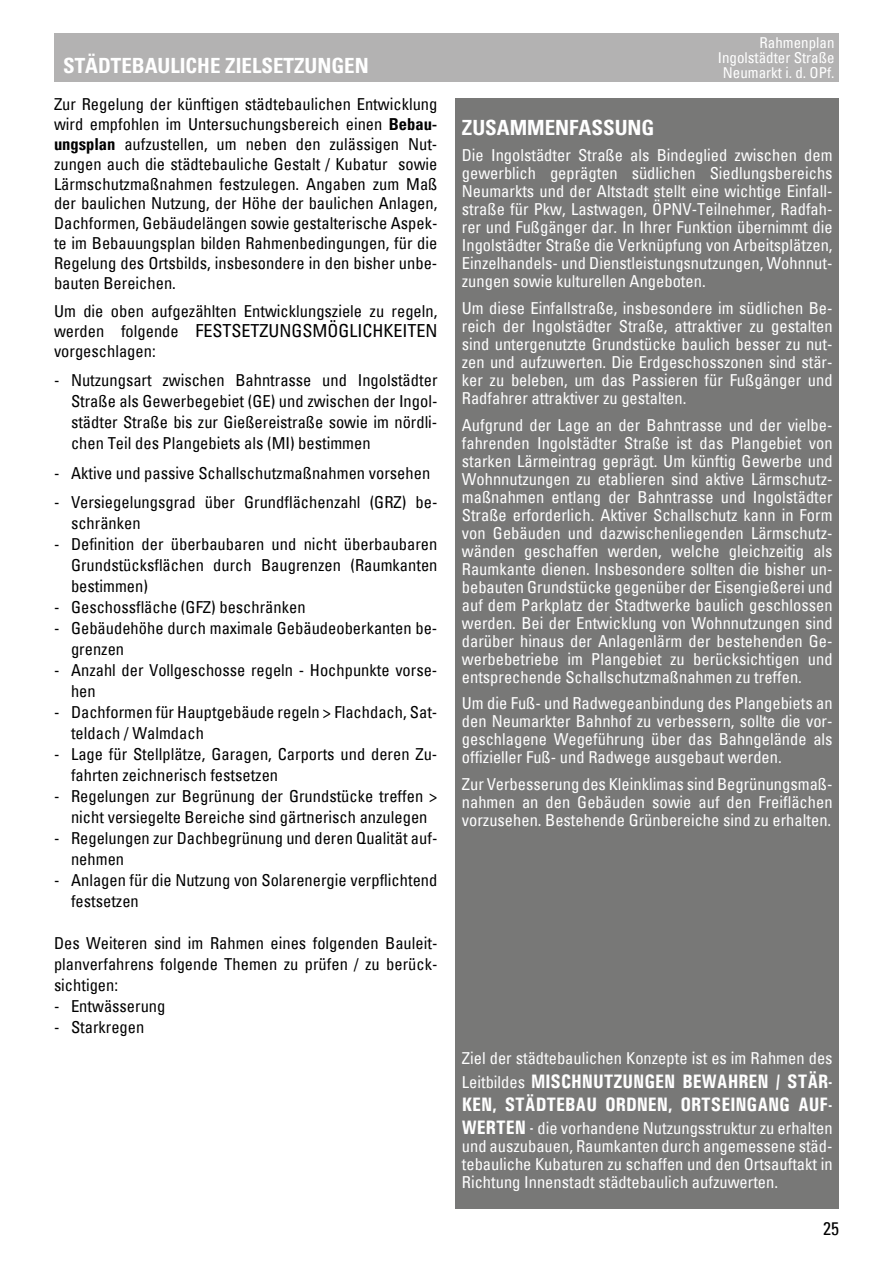
<style>
.page{position:relative;width:893px;height:1263px;background:#fff}
.page>*{position:absolute;margin:0;border:0;box-sizing:border-box;transform-origin:0 0}
.t1{font:700 condensed 21px "Univers";color:#fff}
.t2{font:700 19.5px/23.4px "Univers Condensed";color:#fff}
.t3{font:condensed 18px "Univers";color:#000}
.t4{font:condensed 16.5px/18px "Univers";color:#fff;text-align:justify}
.t5{font:condensed 16.5px/21px "Univers";color:#000}
.t6{font:condensed 15px/15px "Univers";color:#fff;text-align:right}
.s1{font-weight:700}
.s2{font-size:16.5px}
.s3{font-family:"Univers";font-weight:400;font-stretch:condensed;font-size:16.5px}
.s4{font-family:"Univers Condensed";font-weight:700;font-stretch:normal;font-size:19.5px}
.s5{font-family:"Univers Condensed";font-stretch:normal;font-size:19.5px}
</style>
<div class="page">
<div style="left:54px;top:33px;width:785px;height:48px;background:#b3b2b2"></div>
<div style="left:455px;top:99px;width:384px;height:1110px;background:#787877"></div>
<p class="t1" style="left:63px;top:52px;width:307px">STÄDTEBAULICHE ZIELSETZUNGEN</p>
<p class="t5" style="left:54px;top:94px;width:385px;line-height:19.8px;text-align:justify">Zur Regelung der künftigen städtebaulichen Entwicklung wird empfohlen im Untersuchungsbereich einen <span class="s1">Bebau&shy;ungsplan</span> aufzustellen, um neben den zulässigen Nut&shy;zungen auch die städtebauliche Gestalt / Kubatur sowie Lärmschutzmaßnahmen festzulegen. Angaben zum Maß der baulichen Nutzung, der Höhe der baulichen Anlagen, Dachformen, Gebäudelängen sowie gestalterische Aspek&shy;te im Bebauungsplan bilden Rahmenbedingungen, für die Regelung des Ortsbilds, insbesondere in den bisher unbe&shy;bauten Bereichen.</p>
<p class="t5" style="left:54px;top:300px;width:385px">Um die oben aufgezählten Entwicklungsziele zu regeln,</p>
<p class="t3" style="left:54px;top:319px;width:385px"><span class="s2">werden folgende</span> FESTSETZUNGSMÖGLICHKEITEN</p>
<p class="t5" style="left:54px;top:340px;width:103px">vorgeschlagen:</p>
<p class="t5" style="left:71px;top:369px;width:368px;text-align:justify;text-indent:-17px">- Nutzungsart zwischen Bahntrasse und Ingolstädter Straße als Gewerbegebiet (GE) und zwischen der Ingol&shy;städter Straße bis zur Gießereistraße sowie im nördli&shy;chen Teil des Plangebiets als (MI) bestimmen</p>
<p class="t5" style="left:54px;top:462px;width:378px">- Aktive und passive Schallschutzmaßnahmen vorsehen</p>
<p class="t5" style="left:71px;top:491px;width:368px;text-indent:-17px">- Versiegelungsgrad über Grundflächenzahl (GRZ) be&shy;schränken</p>
<p class="t5" style="left:71px;top:533px;width:368px;text-align:justify;text-indent:-17px">- Definition der überbaubaren und nicht überbaubaren Grundstücksflächen durch Baugrenzen (Raumkanten bestimmen)</p>
<p class="t5" style="left:54px;top:596px;width:253px">- Geschossfläche (GFZ) beschränken</p>
<p class="t5" style="left:71px;top:617px;width:368px;text-indent:-17px">- Gebäudehöhe durch maximale Gebäudeoberkanten be&shy;grenzen</p>
<p class="t5" style="left:71px;top:659px;width:368px;text-indent:-17px">- Anzahl der Vollgeschosse regeln - Hochpunkte vorse&shy;hen</p>
<p class="t5" style="left:71px;top:701px;width:368px;text-indent:-17px">- Dachformen für Hauptgebäude regeln &gt; Flachdach, Sat&shy;teldach / Walmdach</p>
<p class="t5" style="left:71px;top:743px;width:368px;text-indent:-17px">- Lage für Stellplätze, Garagen, Carports und deren Zu&shy;fahrten zeichnerisch festsetzen</p>
<p class="t5" style="left:54px;top:785px;width:385px;text-align:center">- Regelungen zur Begrünung der Grundstücke treffen &gt; nicht versiegelte Bereiche sind gärtnerisch anzulegen</p>
<p class="t5" style="left:71px;top:827px;width:368px;text-indent:-17px">- Regelungen zur Dachbegrünung und deren Qualität auf&shy;nehmen</p>
<p class="t5" style="left:71px;top:869px;width:368px;text-indent:-17px">- Anlagen für die Nutzung von Solarenergie verpflichtend festsetzen</p>
<p class="t5" style="left:54px;top:932px;width:385px;text-align:justify">Des Weiteren sind im Rahmen eines folgenden Bauleit&shy;planverfahrens folgende Themen zu prüfen / zu berück&shy;sichtigen:</p>
<p class="t5" style="left:54px;top:995px;width:113px">- Entwässerung</p>
<p class="t5" style="left:54px;top:1016px;width:92px">- Starkregen</p>
<p class="t6" style="left:718px;top:35px;width:118px">Rahmenplan<br>Ingolstädter Straße<br>Neumarkt i. d. OPf.</p>
<p class="t1" style="left:462px;top:115px;width:194px">ZUSAMMENFASSUNG</p>
<p class="t4" style="left:462px;top:146px;width:372px">Die Ingolstädter Straße als Bindeglied zwischen dem gewerblich geprägten südlichen Siedlungsbereichs Neumarkts und der Altstadt stellt eine wichtige Einfall&shy;straße für Pkw, Lastwagen, ÖPNV-Teilnehmer, Radfah&shy;rer und Fußgänger dar. In Ihrer Funktion übernimmt die Ingolstädter Straße die Verknüpfung von Arbeitsplätzen, Einzelhandels- und Dienstleistungsnutzungen, Wohnnut&shy;zungen sowie kulturellen Angeboten.</p>
<p class="t4" style="left:462px;top:299px;width:372px">Um diese Einfallstraße, insbesondere im südlichen Be&shy;reich der Ingolstädter Straße, attraktiver zu gestalten sind untergenutzte Grundstücke baulich besser zu nut&shy;zen und aufzuwerten. Die Erdgeschosszonen sind stär&shy;ker zu beleben, um das Passieren für Fußgänger und Radfahrer attraktiver zu gestalten.</p>
<p class="t4" style="left:462px;top:415px;width:372px">Aufgrund der Lage an der Bahntrasse und der vielbe&shy;fahrenden Ingolstädter Straße ist das Plangebiet von starken Lärmeintrag geprägt. Um künftig Gewerbe und Wohnnutzungen zu etablieren sind aktive Lärmschutz&shy;maßnahmen entlang der Bahntrasse und Ingolstädter Straße erforderlich. Aktiver Schallschutz kann in Form von Gebäuden und dazwischenliegenden Lärmschutz&shy;wänden geschaffen werden, welche gleichzeitig als Raumkante dienen. Insbesondere sollten die bisher un&shy;bebauten Grundstücke gegenüber der Eisengießerei und auf dem Parkplatz der Stadtwerke baulich geschlossen werden. Bei der Entwicklung von Wohnnutzungen sind darüber hinaus der Anlagenlärm der bestehenden Ge&shy;werbebetriebe im Plangebiet zu berücksichtigen und entsprechende Schallschutzmaßnahmen zu treffen.</p>
<p class="t4" style="left:462px;top:694px;width:372px">Um die Fuß- und Radwegeanbindung des Plangebiets an den Neumarkter Bahnhof zu verbessern, sollte die vor&shy;geschlagene Wegeführung über das Bahngelände als offizieller Fuß- und Radwege ausgebaut werden.</p>
<p class="t4" style="left:462px;top:774px;width:372px">Zur Verbesserung des Kleinklimas sind Begrünungsmaß&shy;nahmen an den Gebäuden sowie auf den Freiflächen vorzusehen. Bestehende Grünbereiche sind zu erhalten.</p>
<p class="t4" style="left:462px;top:1049px;width:372px">Ziel der städtebaulichen Konzepte ist es im Rahmen des</p>
<p class="t2" style="left:462px;top:1069px;width:372px"><span class="s3">Leitbildes</span> MISCHNUTZUNGEN BEWAHREN / STÄR-<br>KEN, STÄDTEBAU ORDNEN, ORTSEINGANG AUF-</p>
<p class="t4" style="left:462px;top:1119px;width:372px"><span class="s4">WERTEN</span> <span class="s5">-</span> die vorhandene Nutzungsstruktur zu erhalten und auszubauen, Raumkanten durch angemessene städ&shy;tebauliche Kubaturen zu schaffen und den Ortsauftakt in Richtung Innenstadt städtebaulich aufzuwerten.</p>
<p class="t3" style="left:823px;top:1216px;width:17px">25</p>
</div>
